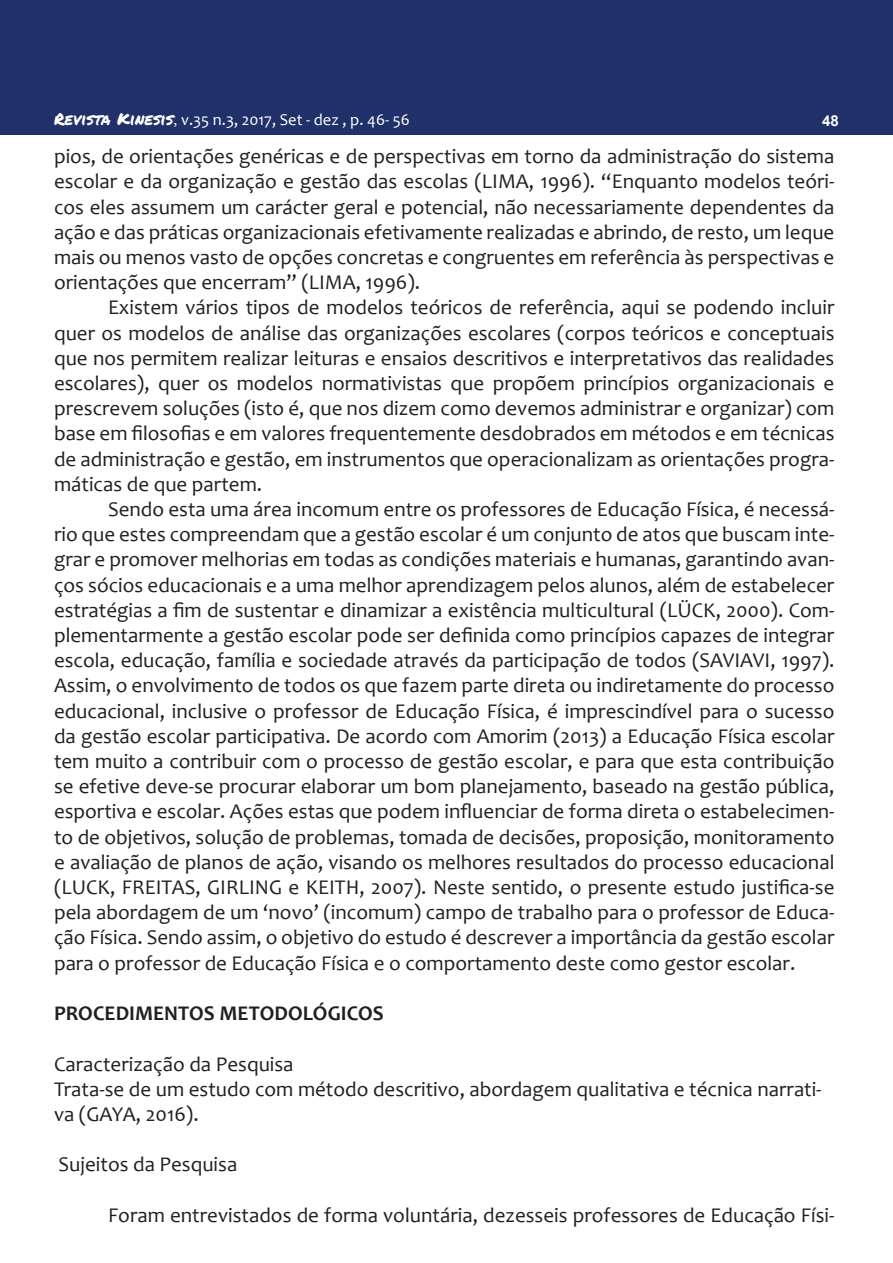
<style>
.page{position:relative;width:893px;height:1263px;background:#fff}
.page>*{position:absolute;margin:0;border:0;box-sizing:border-box;transform-origin:0 0}
.texto_corrido{font:21px/25.2px "Candara";color:#231f20;text-align:justify}
.texto_corrido-2{font:700 21px "Candara";color:#231f20}
.t1{font:16.5px "Candara";color:#fff}
.t2{font:700 15px "Arial";color:#fff}
.s1{font-family:"Permanent Marker"}
.s2{font-family:"Minion Pro"}
</style>
<div class="page">
<div style="left:0;top:0;width:893px;height:135px;background:#203068"></div>
<p class="t1" style="left:54px;top:110px;width:358px"><span class="s1">Revista Kinesis</span><span class="s2">,</span> v.35 n.3, 2017, Set - dez , p. 46- 56</p>
<p class="t2" style="left:822px;top:111px;width:18px">48</p>
<p class="texto_corrido" style="left:54px;top:144px;width:782px">pios, de orientações genéricas e de perspectivas em torno da administração do sistema escolar e da organização e gestão das escolas (LIMA, 1996). “Enquanto modelos teóri&shy;cos eles assumem um carácter geral e potencial, não necessariamente dependentes da ação e das práticas organizacionais efetivamente realizadas e abrindo, de resto, um leque mais ou menos vasto de opções concretas e congruentes em referência às perspectivas e orientações que encerram” (LIMA, 1996).</p>
<p class="texto_corrido" style="left:54px;top:295px;width:782px;text-indent:54px">Existem vários tipos de modelos teóricos de referência, aqui se podendo incluir quer os modelos de análise das organizações escolares (corpos teóricos e conceptuais que nos permitem realizar leituras e ensaios descritivos e interpretativos das realidades escolares), quer os modelos normativistas que propõem princípios organizacionais e prescrevem soluções (isto é, que nos dizem como devemos administrar e organizar) com base em filosofias e em valores frequentemente desdobrados em métodos e em técnicas de administração e gestão, em instrumentos que operacionalizam as orientações progra&shy;máticas de que partem.</p>
<p class="texto_corrido" style="left:54px;top:496px;width:782px;text-indent:54px">Sendo esta uma área incomum entre os professores de Educação Física, é necessá&shy;rio que estes compreendam que a gestão escolar é um conjunto de atos que buscam inte&shy;grar e promover melhorias em todas as condições materiais e humanas, garantindo avan&shy;ços sócios educacionais e a uma melhor aprendizagem pelos alunos, além de estabelecer estratégias a fim de sustentar e dinamizar a existência multicultural (LÜCK, 2000). Com&shy;plementarmente a gestão escolar pode ser definida como princípios capazes de integrar escola, educação, família e sociedade através da participação de todos (SAVIAVI, 1997).<br>Assim, o envolvimento de todos os que fazem parte direta ou indiretamente do processo educacional, inclusive o professor de Educação Física, é imprescindível para o sucesso da gestão escolar participativa. De acordo com Amorim (2013) a Educação Física escolar tem muito a contribuir com o processo de gestão escolar, e para que esta contribuição se efetive deve-se procurar elaborar um bom planejamento, baseado na gestão pública, esportiva e escolar. Ações estas que podem influenciar de forma direta o estabelecimen&shy;to de objetivos, solução de problemas, tomada de decisões, proposição, monitoramento e avaliação de planos de ação, visando os melhores resultados do processo educacional (LUCK, FREITAS, GIRLING e KEITH, 2007). Neste sentido, o presente estudo justifica-se pela abordagem de um ‘novo’ (incomum) campo de trabalho para o professor de Educa&shy;ção Física. Sendo assim, o objetivo do estudo é descrever a importância da gestão escolar para o professor de Educação Física e o comportamento deste como gestor escolar.</p>
<p class="texto_corrido-2" style="left:54px;top:1000px;width:331px">PROCEDIMENTOS METODOLÓGICOS</p>
<p class="texto_corrido" style="left:54px;top:1051px;width:241px">Caracterização da Pesquisa</p>
<p class="texto_corrido" style="left:54px;top:1076px;width:769px">Trata-se de um estudo com método descritivo, abordagem qualitativa e técnica narrati&shy;va (GAYA, 2016).</p>
<p class="texto_corrido" style="left:59px;top:1152px;width:180px">Sujeitos da Pesquisa</p>
<p class="texto_corrido" style="left:108px;top:1202px;width:728px">Foram entrevistados de forma voluntária, dezesseis professores de Educação Físi-</p>
</div>
